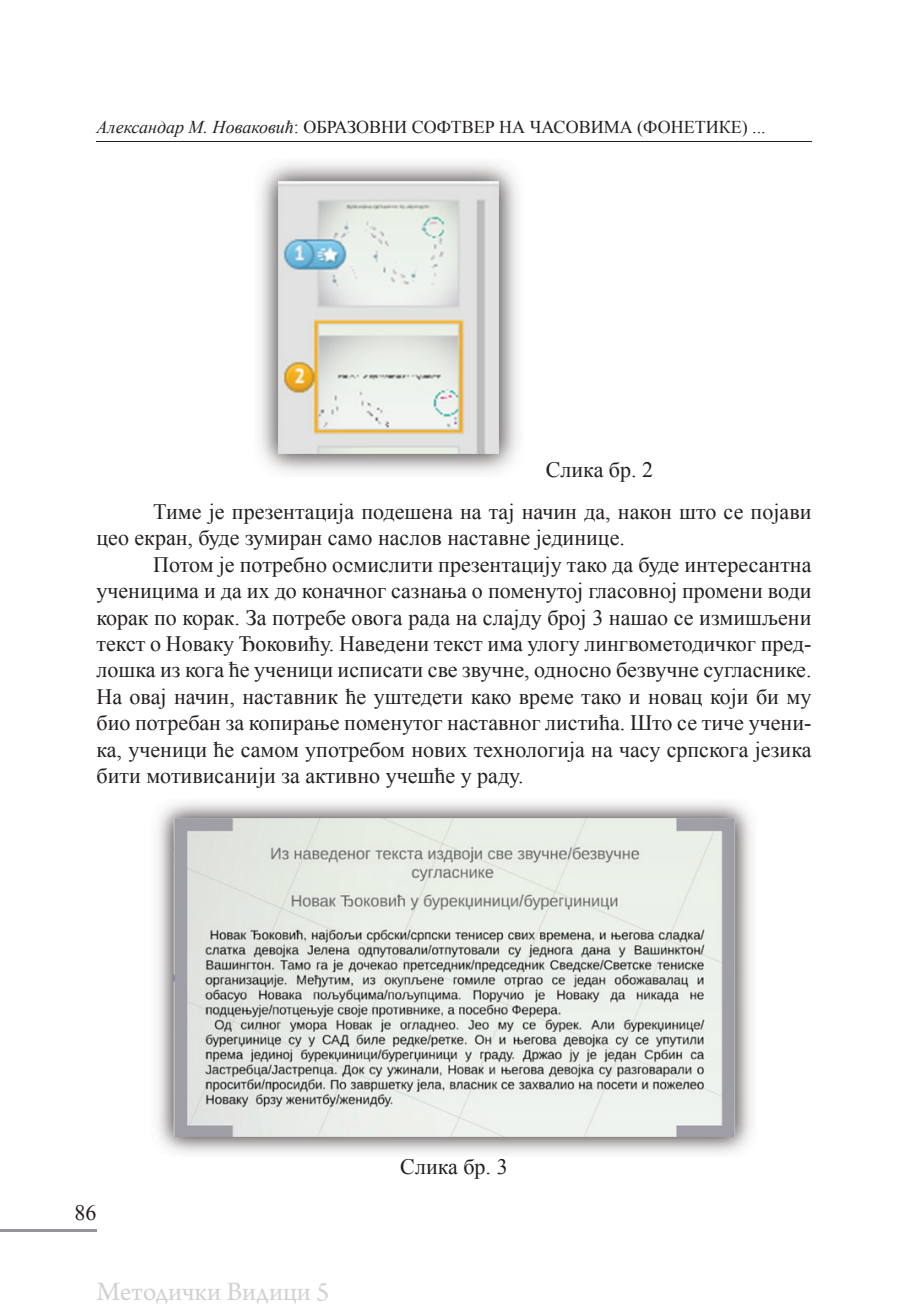
<style>
.page{position:relative;width:908px;height:1304px;background:#fff}
.page>*{position:absolute;margin:0;border:0;box-sizing:border-box;transform-origin:0 0}
.t1{font:28px "Arno Pro";color:#d1d2d4}
.t2{font:22px/42.4px "Times New Roman";color:#231f20}
.t3{font:18px "Times New Roman";color:#231f20}
.s1{font-style:italic}
</style>
<div class="page">
<hr style="left:96px;top:141px;width:715px;height:1px;background:#231f20">
<hr style="left:0;top:1229px;width:96px;height:2px;background:#939598">
<img style="left:258px;top:162px;width:261px;height:311px">
<img style="left:157px;top:802px;width:595px;height:351px">
<p class="t3" style="left:96px;top:114px;width:670px"><span class="s1">Aлександар М. Новаковић</span>: ОБРАЗОВНИ СОФТВЕР НА ЧАСОВИМА (ФОНЕТИКЕ) ...</p>
<p class="t2" style="left:153px;top:448px;width:659px;text-indent:392px">Слика бр. 2<br>Тиме је презентација подешена на тај начин да, након што се појави</p>
<p class="t2" style="left:96px;top:516px;width:530px">цео екран, буде зумиран само наслов наставне јединице.</p>
<p class="t2" style="left:153px;top:543px;width:659px">Потом је потребно осмислити презентацију тако да буде интересантна</p>
<p class="t2" style="left:96px;top:569px;width:716px">ученицима и да их до коначног сазнања о поменутој гласовној промени води</p>
<p class="t2" style="left:96px;top:596px;width:716px">корак по корак. За потребе овога рада на слајду број 3 нашао се измишљени</p>
<p class="t2" style="left:96px;top:622px;width:716px">текст о Новаку Ђоковићу. Наведени текст има улогу лингвометодичког пред-</p>
<p class="t2" style="left:96px;top:648px;width:716px">лошка из кога ће ученици исписати све звучне, односно безвучне сугласнике.</p>
<p class="t2" style="left:96px;top:675px;width:716px">На овај начин, наставник ће уштедети како време тако и новац који би му</p>
<p class="t2" style="left:96px;top:701px;width:716px">био потребан за копирање поменутог наставног листића. Што се тиче учени-</p>
<p class="t2" style="left:96px;top:728px;width:716px">ка, ученици ће самом употребом нових технологија на часу српскога језика</p>
<p class="t2" style="left:96px;top:754px;width:428px">бити мотивисанији за активно учешће у раду.</p>
<p class="t2" style="left:74px;top:1191px;width:23px">86</p>
<p class="t1" style="left:96px;top:1275px;width:234px">Методички Видици 5</p>
<p class="t2" style="left:400px;top:1145px;width:109px">Слика бр. 3</p>
</div>
